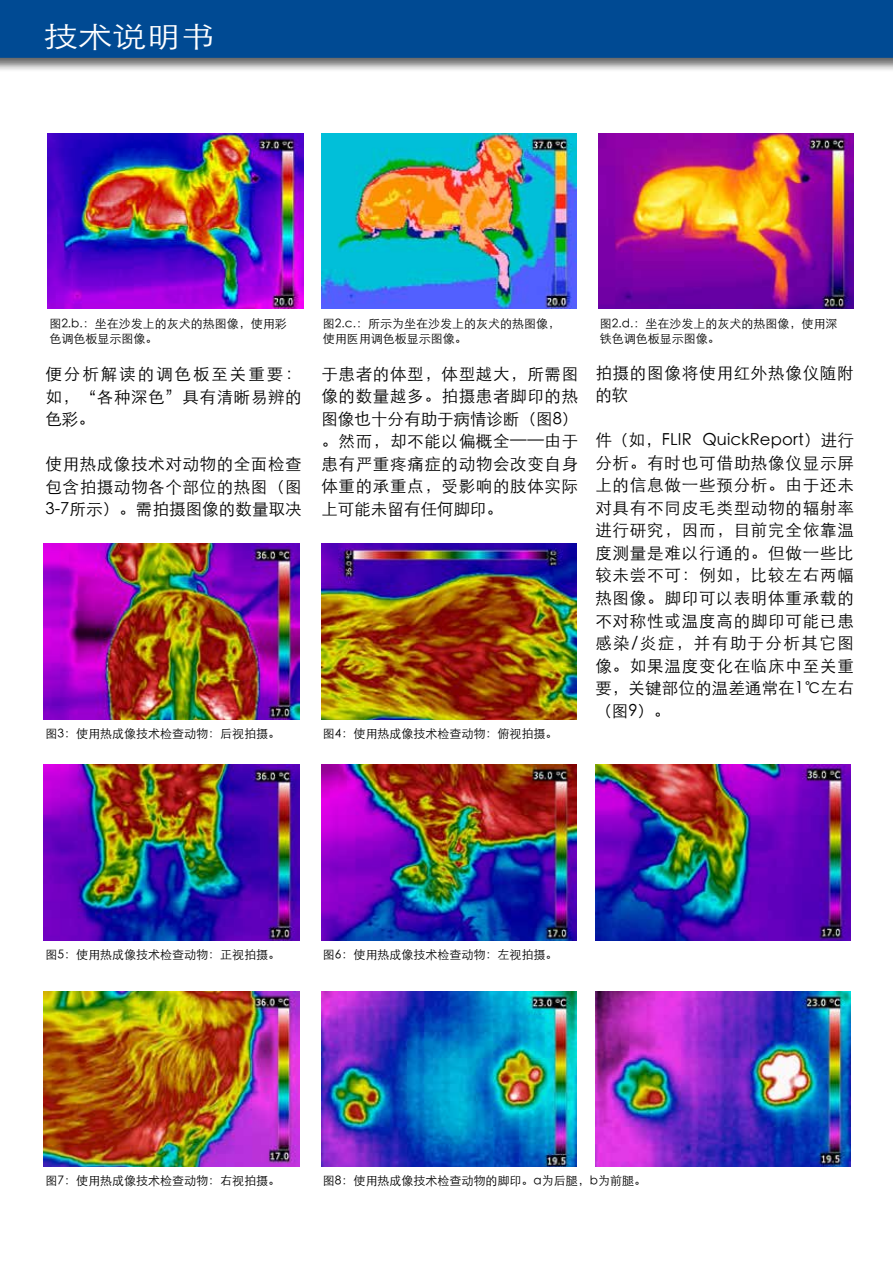
<style>
.page{position:relative;width:893px;height:1263px;background:#fff}
.page>*{position:absolute;margin:0;border:0;box-sizing:border-box;transform-origin:0 0}
.t1{font:300 28.5px "ST Heiti SC";color:#fff;scale:1.2 1}
.t2{font:300 16.5px/22.5px "ST Heiti SC";letter-spacing:.04em;color:#000;text-align:justify}
.t3{font:300 12px/15px "ST Heiti SC";color:#000}
</style>
<div class="page">
<svg style="left:0;top:0;width:893px;height:70px;background:#1d5a96"></svg>
<img style="left:48px;top:133px;width:255px;height:176px">
<img style="left:44px;top:544px;width:255px;height:175px">
<img style="left:321px;top:544px;width:256px;height:175px">
<img style="left:44px;top:765px;width:255px;height:175px">
<img style="left:321px;top:765px;width:256px;height:175px">
<img style="left:595px;top:765px;width:256px;height:175px">
<img style="left:44px;top:991px;width:255px;height:175px">
<img style="left:321px;top:991px;width:256px;height:175px">
<img style="left:595px;top:991px;width:256px;height:175px">
<img style="left:321px;top:133px;width:256px;height:176px">
<img style="left:598px;top:133px;width:256px;height:176px">
<h1 class="t1" style="left:44px;top:12px;width:144px">技术说明书</h1>
<p class="t3" style="left:49px;top:315px;width:239px">图2.b.：坐在沙发上的灰犬的热图像，使用彩色调色板显示图像。</p>
<p class="t2" style="left:45px;top:361px;width:258px">便分析解读的调色板至关重要：如，“各种深色”具有清晰易辨的色彩。</p>
<p class="t2" style="left:45px;top:451px;width:258px">使用热成像技术对动物的全面检查包含拍摄动物各个部位的热图（图3-7所示）。需拍摄图像的数量取决</p>
<p class="t3" style="left:323px;top:315px;width:239px">图2.c.：所示为坐在沙发上的灰犬的热图像，使用医用调色板显示图像。</p>
<p class="t3" style="left:600px;top:315px;width:239px">图2.d.：坐在沙发上的灰犬的热图像，使用深铁色调色板显示图像。</p>
<p class="t2" style="left:321px;top:361px;width:258px">于患者的体型，体型越大，所需图像的数量越多。拍摄患者脚印的热图像也十分有助于病情诊断（图8）。然而，却不能以偏概全——由于患有严重疼痛症的动物会改变自身体重的承重点，受影响的肢体实际上可能未留有任何脚印。</p>
<p class="t2" style="left:595px;top:360px;width:260px">拍摄的图像将使用红外热像仪随附的软</p>
<p class="t2" style="left:595px;top:427px;width:260px">件（如，FLIR QuickReport）进行分析。有时也可借助热像仪显示屏上的信息做一些预分析。由于还未对具有不同皮毛类型动物的辐射率进行研究，因而，目前完全依靠温度测量是难以行通的。但做一些比较未尝不可：例如，比较左右两幅热图像。脚印可以表明体重承载的不对称性或温度高的脚印可能已患感染/炎症，并有助于分析其它图像。如果温度变化在临床中至关重要，关键部位的温差通常在1℃左右（图9）。</p>
<p class="t3" style="left:45px;top:725px;width:236px">图3：使用热成像技术检查动物：后视拍摄。</p>
<p class="t3" style="left:323px;top:725px;width:236px">图4：使用热成像技术检查动物：俯视拍摄。</p>
<p class="t3" style="left:45px;top:946px;width:236px">图5：使用热成像技术检查动物：正视拍摄。</p>
<p class="t3" style="left:323px;top:946px;width:236px">图6：使用热成像技术检查动物：左视拍摄。</p>
<p class="t3" style="left:45px;top:1172px;width:236px">图7：使用热成像技术检查动物：右视拍摄。</p>
<p class="t3" style="left:323px;top:1172px;width:325px">图8：使用热成像技术检查动物的脚印。a为后腿，b为前腿。</p>
</div>
